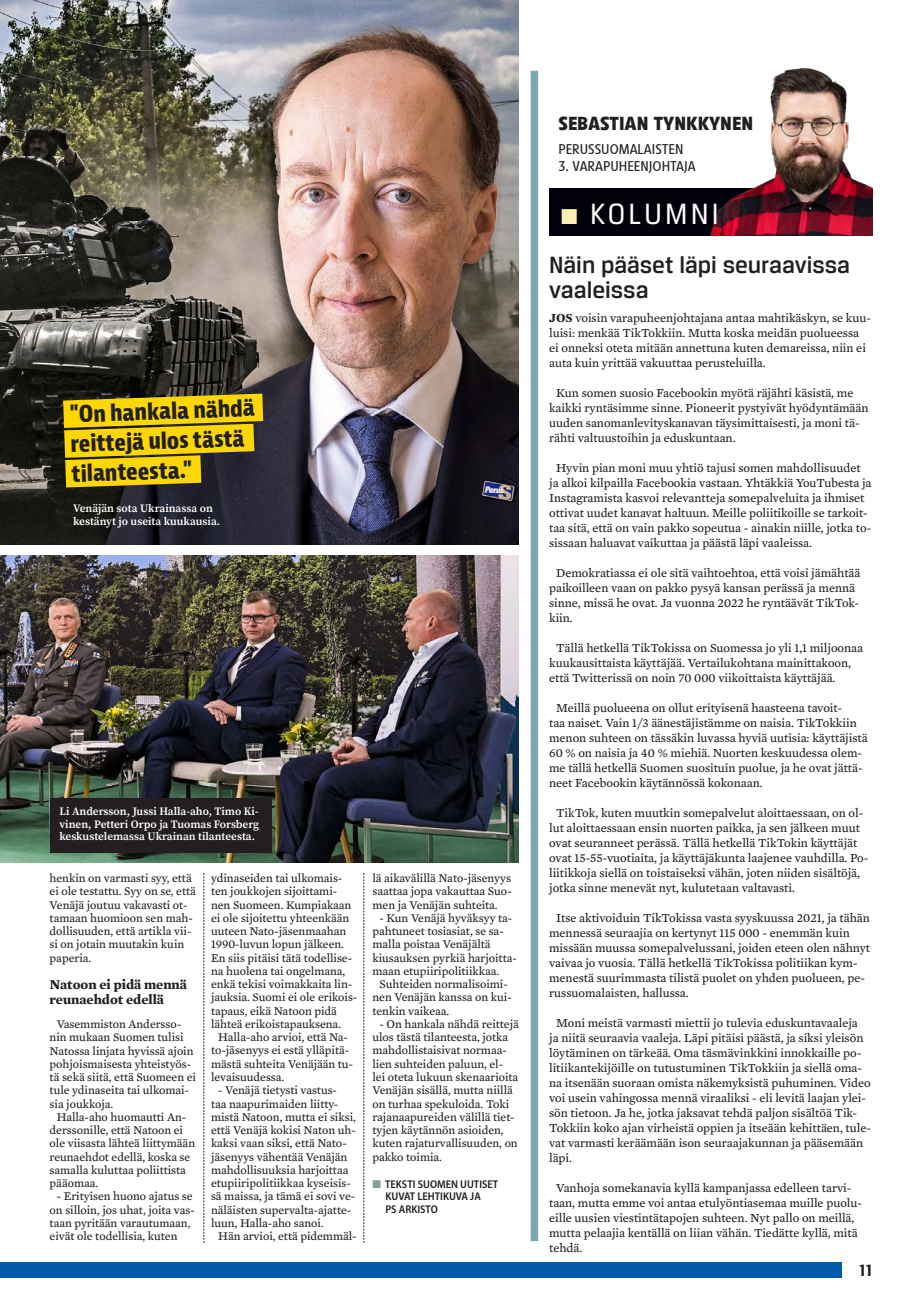
<style>
.page{position:relative;width:922px;height:1312px;background:#fff}
.page>*{position:absolute;margin:0;border:0;box-sizing:border-box;transform-origin:0 0}
.t1{font:31.25px "Breuer Text";letter-spacing:.1em;color:#fff}
.t2{font:500 25px/25px "Breuer Text";color:#231f20}
.t3{font:700 condensed 22.5px/29.8px "Bernina Sans";color:#231f20}
.t4{font:700 18.75px "Linotype Veto";color:#231f20}
.t5{font:700 17.5px "Breuer Text";color:#231f20}
.t6{font:14px "Linotype Veto";color:#231f20}
.t7{font:700 13.75px/15.6px "Mercury Text G3";color:#231f20}
.t8{font:12.5px/15px "Mercury Text G3";color:#231f20}
.t9{font:12px/13.2px "Mercury Text G3";color:#231f20}
.t10{font:600 11.25px/12.8px "Source Serif Pro";color:#fff}
.t11{font:600 semi-condensed 11.25px/12.5px "Myriad Pro";color:#231f20}
.s1{color:#899e93}
.s2{color:#faeeb5}
.s3{font-weight:700}
</style>
<div class="page">
<img style="left:0;top:0;width:519px;height:544px">
<div style="left:0;top:1261px;width:841px;height:16px;background:#015aaa"></div>
<div style="left:530px;top:71px;width:8px;height:1169px;background:#7da8af"></div>
<div style="left:549px;top:188px;width:323px;height:48px;background:#00010a"></div>
<img style="left:710px;top:67px;width:162px;height:169px">
<img style="left:0;top:555px;width:519px;height:307px">
<svg style="left:203px;top:873px;width:1px;height:369px"></svg>
<svg style="left:363px;top:873px;width:1px;height:369px"></svg>
<div style="left:50px;top:797px;width:221px;height:55px;background:#231f20"></div>
<svg style="left:63px;top:393px;width:200px;height:94px;background:#c8ab0c"></svg>
<h3 class="t3" style="left:69px;top:400px;width:187px;rotate:-2deg">"On hankala nähdä reittejä ulos tästä tilanteesta."</h3>
<p class="t10" style="left:73px;top:501px;width:149px">Venäjän sota Ukrainassa on kestänyt jo useita kuukausia.</p>
<p class="t10" style="left:59px;top:804px;width:201px;text-align:justify">Li Andersson, Jussi Halla-aho, Timo Ki&shy;vinen, Petteri Orpo ja Tuomas Forsberg keskustelemassa Ukrainan tilanteesta.</p>
<p class="t9" style="left:50px;top:871px;width:148px">henkin on varmasti syy, että ei ole testattu. Syy on se, että<br>Venäjä joutuu vakavasti ot&shy;tamaan huomioon sen mah&shy;dollisuuden, että artikla vii&shy;si on jotain muutakin kuin paperia.</p>
<p class="t7" style="left:50px;top:975px;width:139px">Natoon ei pidä mennä reunaehdot edellä</p>
<p class="t9" style="left:57px;top:1017px;width:126px">Vasemmiston Andersso-</p>
<p class="t9" style="left:50px;top:1030px;width:135px">nin mukaan Suomen tulisi</p>
<p class="t9" style="left:50px;top:1043px;width:145px">Natossa linjata hyvissä ajoin</p>
<p class="t9" style="left:50px;top:1056px;width:143px">pohjoismaisesta yhteistyös-</p>
<p class="t9" style="left:50px;top:1070px;width:148px">tä sekä siitä, että Suomeen ei</p>
<p class="t9" style="left:50px;top:1083px;width:141px">tule ydinaseita tai ulkomai-</p>
<p class="t9" style="left:50px;top:1096px;width:65px">sia joukkoja.</p>
<p class="t9" style="left:57px;top:1109px;width:131px">Halla-aho huomautti An-</p>
<p class="t9" style="left:50px;top:1123px;width:135px">derssonille, että Natoon ei</p>
<p class="t9" style="left:50px;top:1136px;width:147px">ole viisasta lähteä liittymään</p>
<p class="t9" style="left:50px;top:1149px;width:142px">reunaehdot edellä, koska se</p>
<p class="t9" style="left:50px;top:1162px;width:138px">samalla kuluttaa poliittista</p>
<p class="t9" style="left:50px;top:1176px;width:50px">pääomaa.</p>
<p class="t9" style="left:50px;top:1189px;width:147px;text-indent:7px">- Erityisen huono ajatus se on silloin, jos uhat, joita vas&shy;taan pyritään varautumaan, eivät ole todellisia, kuten</p>
<p class="t9" style="left:211px;top:871px;width:133px">ydinaseiden tai ulkomais-</p>
<p class="t9" style="left:211px;top:884px;width:128px">ten joukkojen sijoittami-</p>
<p class="t9" style="left:211px;top:897px;width:142px">nen Suomeen. Kumpiakaan</p>
<p class="t9" style="left:211px;top:911px;width:140px">ei ole sijoitettu yhteenkään</p>
<p class="t9" style="left:211px;top:924px;width:136px">uuteen Nato-jäsenmaahan</p>
<p class="t9" style="left:211px;top:937px;width:134px">1990-luvun lopun jälkeen.</p>
<p class="t9" style="left:211px;top:950px;width:143px">En siis pitäisi tätä todellise-</p>
<p class="t9" style="left:211px;top:964px;width:136px">na huolena tai ongelmana,</p>
<p class="t9" style="left:211px;top:977px;width:143px">enkä tekisi voimakkaita lin-</p>
<p class="t9" style="left:211px;top:990px;width:148px">jauksia. Suomi ei ole erikois-</p>
<p class="t9" style="left:211px;top:1003px;width:127px">tapaus, eikä Natoon pidä</p>
<p class="t9" style="left:211px;top:1017px;width:131px">lähteä erikoistapauksena.</p>
<p class="t9" style="left:218px;top:1030px;width:131px">Halla-aho arvioi, että Na-</p>
<p class="t9" style="left:211px;top:1043px;width:140px">to-jäsenyys ei estä ylläpitä-</p>
<p class="t9" style="left:211px;top:1056px;width:143px">mästä suhteita Venäjään tu-</p>
<p class="t9" style="left:211px;top:1070px;width:75px">levaisuudessa.</p>
<p class="t9" style="left:218px;top:1083px;width:120px">- Venäjä tietysti vastus-</p>
<p class="t9" style="left:211px;top:1096px;width:129px">taa naapurimaiden liitty-</p>
<p class="t9" style="left:211px;top:1109px;width:146px">mistä Natoon, mutta ei siksi,</p>
<p class="t9" style="left:211px;top:1123px;width:146px">että Venäjä kokisi Naton uh-</p>
<p class="t9" style="left:211px;top:1136px;width:137px">kaksi vaan siksi, että Nato-</p>
<p class="t9" style="left:211px;top:1149px;width:138px">jäsenyys vähentää Venäjän</p>
<p class="t9" style="left:211px;top:1162px;width:139px">mahdollisuuksia harjoittaa</p>
<p class="t9" style="left:211px;top:1176px;width:141px">etupiiripolitiikkaa kyseisis-</p>
<p class="t9" style="left:211px;top:1189px;width:146px">sä maissa, ja tämä ei sovi ve-</p>
<p class="t9" style="left:211px;top:1202px;width:142px">näläisten supervalta-ajatte-</p>
<p class="t9" style="left:211px;top:1215px;width:114px">luun, Halla-aho sanoi.</p>
<p class="t9" style="left:218px;top:1229px;width:140px">Hän arvioi, että pidemmäl-</p>
<p class="t9" style="left:372px;top:871px;width:141px;text-align:justify">lä aikavälillä Nato-jäsenyys saattaa jopa vakauttaa Suo&shy;men ja Venäjän suhteita.</p>
<p class="t9" style="left:379px;top:911px;width:134px">- Kun Venäjä hyväksyy ta-</p>
<p class="t9" style="left:372px;top:924px;width:133px">pahtuneet tosiasiat, se sa-</p>
<p class="t9" style="left:372px;top:937px;width:119px">malla poistaa Venäjältä</p>
<p class="t9" style="left:372px;top:950px;width:146px">kiusauksen pyrkiä harjoitta-</p>
<p class="t9" style="left:372px;top:964px;width:128px">maan etupiiripolitiikkaa.</p>
<p class="t9" style="left:379px;top:977px;width:130px">Suhteiden normalisoimi-</p>
<p class="t9" style="left:372px;top:990px;width:141px">nen Venäjän kanssa on kui-</p>
<p class="t9" style="left:372px;top:1003px;width:78px">tenkin vaikeaa.</p>
<p class="t9" style="left:372px;top:1017px;width:148px;text-indent:7px">- On hankala nähdä reittejä ulos tästä tilanteesta, jotka mahdollistaisivat normaa&shy;lien suhteiden paluun, el&shy;lei oteta lukuun skenaarioita<br>Venäjän sisällä, mutta niillä on turhaa spekuloida. Toki rajanaapureiden välillä tiet&shy;tyjen käytännön asioiden, kuten rajaturvallisuuden, on pakko toimia.</p>
<p class="t11" style="left:385px;top:1177px;width:114px;text-indent:-13px"><span class="s1">■</span> TEKSTI SUOMEN UUTISET<br>KUVAT LEHTIKUVA JA<br>PS ARKISTO</p>
<h3 class="t4" style="left:558px;top:112px;width:196px">SEBASTIAN TYNKKYNEN</h3>
<p class="t6" style="left:558px;top:141px;width:127px">PERUSSUOMALAISTEN</p>
<p class="t6" style="left:558px;top:158px;width:139px">3. VARAPUHEENJOHTAJA</p>
<h1 class="t1" style="left:561px;top:197px;width:159px"><span class="s2">■</span> KOLUMNI</h1>
<h2 class="t2" style="left:549px;top:251px;width:302px">Näin pääset läpi seuraavissa vaaleissa</h2>
<p class="t8" style="left:549px;top:310px;width:323px"><span class="s3">JOS</span> voisin varapuheenjohtajana antaa mahtikäskyn, se kuu&shy;luisi: menkää TikTokkiin. Mutta koska meidän puolueessa ei onneksi oteta mitään annettuna kuten demareissa, niin ei auta kuin yrittää vakuuttaa perusteluilla.</p>
<p class="t8" style="left:549px;top:385px;width:321px;text-indent:7px">Kun somen suosio Facebookin myötä räjähti käsistä, me kaikki ryntäsimme sinne. Pioneerit pystyivät hyödyntämään uuden sanomanlevityskanavan täysimittaisesti, ja moni tä&shy;rähti valtuustoihin ja eduskuntaan.</p>
<p class="t8" style="left:549px;top:460px;width:324px;text-indent:7px">Hyvin pian moni muu yhtiö tajusi somen mahdollisuudet ja alkoi kilpailla Facebookia vastaan. Yhtäkkiä YouTubesta ja Instagramista kasvoi relevantteja somepalveluita ja ihmiset ottivat uudet kanavat haltuun. Meille poliitikoille se tarkoit&shy;taa sitä, että on vain pakko sopeutua - ainakin niille, jotka to&shy;sissaan haluavat vaikuttaa ja päästä läpi vaaleissa.</p>
<p class="t8" style="left:549px;top:565px;width:313px;text-indent:7px">Demokratiassa ei ole sitä vaihtoehtoa, että voisi jämähtää paikoilleen vaan on pakko pysyä kansan perässä ja mennä sinne, missä he ovat. Ja vuonna 2022 he ryntäävät TikTok&shy;kiin.</p>
<p class="t8" style="left:549px;top:640px;width:315px;text-indent:7px">Tällä hetkellä TikTokissa on Suomessa jo yli 1,1 miljoonaa kuukausittaista käyttäjää. Vertailukohtana mainittakoon, että Twitterissä on noin 70 000 viikoittaista käyttäjää.</p>
<p class="t8" style="left:549px;top:700px;width:320px;text-indent:7px">Meillä puolueena on ollut erityisenä haasteena tavoit-<br>taa naiset. Vain 1/3 äänestäjistämme on naisia. TikTokkiin menon suhteen on tässäkin luvassa hyviä uutisia: käyttäjistä 60 % on naisia ja 40 % miehiä. Nuorten keskuudessa olem&shy;me tällä hetkellä Suomen suosituin puolue, ja he ovat jättä&shy;neet Facebookin käytännössä kokonaan.</p>
<p class="t8" style="left:549px;top:805px;width:321px;text-indent:7px">TikTok, kuten muutkin somepalvelut aloittaessaan, on ol&shy;lut aloittaessaan ensin nuorten paikka, ja sen jälkeen muut ovat seuranneet perässä. Tällä hetkellä TikTokin käyttäjät ovat 15-55-vuotiaita, ja käyttäjäkunta laajenee vauhdilla. Po&shy;liitikkoja siellä on toistaiseksi vähän, joten niiden sisältöjä, jotka sinne menevät nyt, kulutetaan valtavasti.</p>
<p class="t8" style="left:549px;top:910px;width:322px;text-indent:7px">Itse aktivoiduin TikTokissa vasta syyskuussa 2021, ja tähän mennessä seuraajia on kertynyt 115 000 - enemmän kuin missään muussa somepalvelussani, joiden eteen olen nähnyt vaivaa jo vuosia. Tällä hetkellä TikTokissa politiikan kym&shy;menestä suurimmasta tilistä puolet on yhden puolueen, pe&shy;russuomalaisten, hallussa.</p>
<p class="t8" style="left:549px;top:1015px;width:323px;text-indent:7px">Moni meistä varmasti miettii jo tulevia eduskuntavaaleja<br>ja niitä seuraavia vaaleja. Läpi pitäisi päästä, ja siksi yleisön löytäminen on tärkeää. Oma täsmävinkkini innokkaille po&shy;litiikantekijöille on tutustuminen TikTokkiin ja siellä oma&shy;na itsenään suoraan omista näkemyksistä puhuminen. Video voi usein vahingossa mennä viraaliksi - eli levitä laajan ylei&shy;sön tietoon. Ja he, jotka jaksavat tehdä paljon sisältöä Tik-Tokkiin koko ajan virheistä oppien ja itseään kehittäen, tule&shy;vat varmasti keräämään ison seuraajakunnan ja pääsemään läpi.</p>
<p class="t8" style="left:549px;top:1180px;width:314px;text-indent:7px">Vanhoja somekanavia kyllä kampanjassa edelleen tarvi&shy;taan, mutta emme voi antaa etulyöntiasemaa muille puolu&shy;eille uusien viestintätapojen suhteen. Nyt pallo on meillä, mutta pelaajia kentällä on liian vähän. Tiedätte kyllä, mitä tehdä.</p>
<h3 class="t5" style="left:858px;top:1260px;width:15px">11</h3>
</div>
